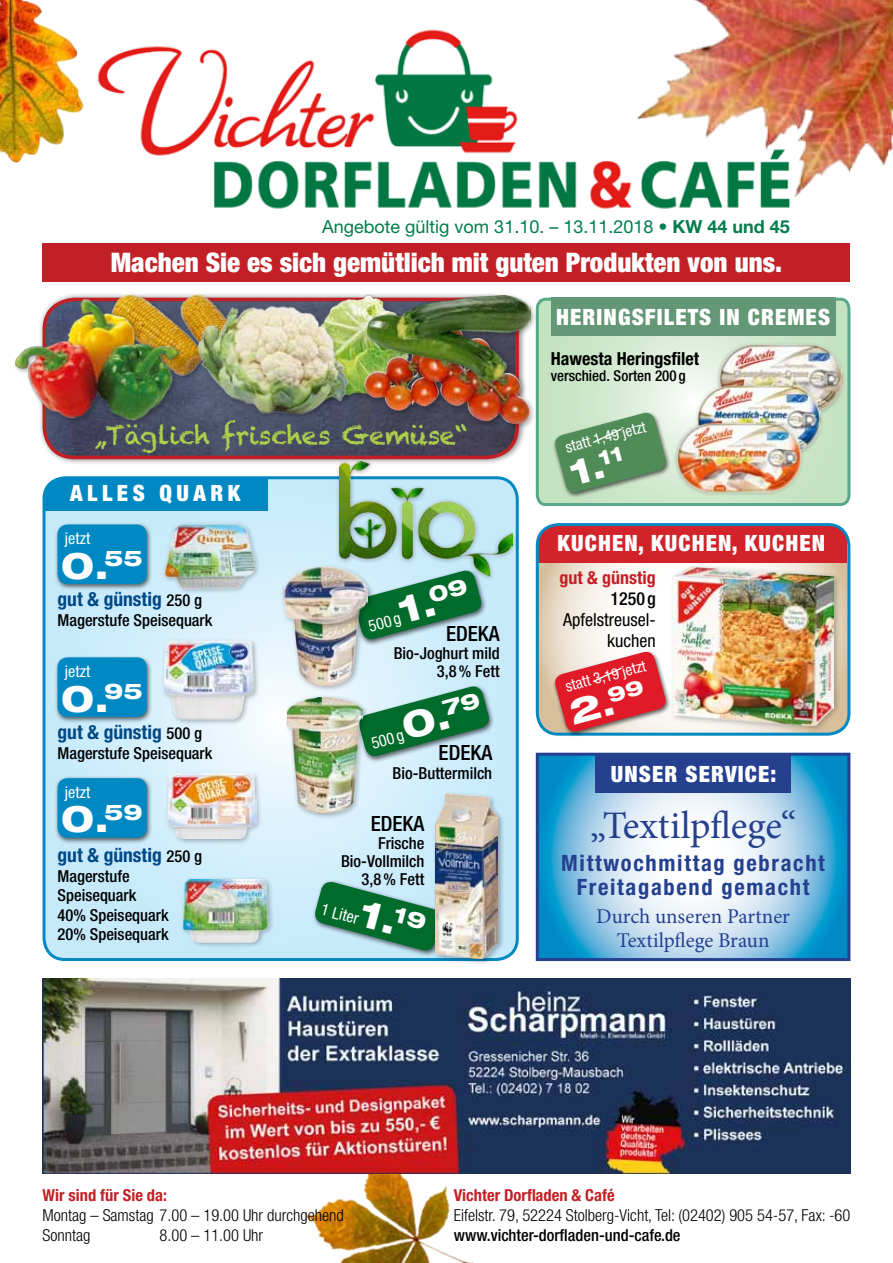
<style>
.page{position:relative;width:893px;height:1263px;background:#fff}
.page>*{position:absolute;margin:0;border:0;box-sizing:border-box;transform-origin:0 0}
.t1{font:39px "Minion Pro";color:#25408f}
.t2{font:800 expanded 37.8px "Helvetica Neue LT Std";color:#fff}
.t3{font:800 expanded 37.2px "Helvetica Neue LT Std";color:#fff}
.t4{font:800 expanded 35.4px "Helvetica Neue LT Std";color:#fff}
.t5{font:900 condensed 27px "Helvetica Neue LT Std";color:#fff}
.t6{font:25.5px "Chalkduster";letter-spacing:-.025em;color:#afd14b}
.t7{font:900 condensed 22.5px "Helvetica Neue LT Std";letter-spacing:.05em;color:#fff}
.t8{font:700 condensed 22.5px/24px "Helvetica Neue LT Std";letter-spacing:.075em;color:#25408f;text-align:center}
.t9{font:900 condensed 22.5px "Helvetica Neue LT Std";letter-spacing:.2em;color:#fff}
.t10{font:21px/24px "Minion Pro";color:#25408f;text-align:center}
.t11{font:500 condensed 21px "Helvetica Neue LT Std";color:#000}
.t12{font:700 condensed 19.5px "Helvetica Neue LT Std";color:#004987}
.t13{font:18px "Helvetica Neue LT Std";color:#037d4d}
.t14{font:condensed 18px/21px "Helvetica Neue LT Std";color:#000;text-align:right}
.t15{font:700 condensed 18px "Helvetica Neue LT Std";color:#000}
.t16{font:700 condensed 18px "Helvetica Neue LT Std";color:#c22026}
.t17{font:500 condensed 18px "Helvetica Neue LT Std";color:#000}
.t18{font:500 condensed 16.5px/19.5px "Helvetica Neue LT Std";color:#000;text-align:right}
.t19{font:300 condensed 16.5px/19.8px "Helvetica Neue LT Std";color:#000}
.t20{font:700 condensed 16.5px "Helvetica Neue LT Std";color:#c22026}
.t21{font:condensed 16.2px "Helvetica Neue LT Std";color:#fff}
.t22{font:condensed 15.45px "Helvetica Neue LT Std";color:#fff}
.t23{font:500 condensed 15px "Helvetica Neue LT Std";color:#000}
.s1{font-weight:700}
.s2{font-weight:500;font-size:16.5px;color:#000}
</style>
<div class="page">
<img style="left:304px;top:1174px;width:170px;height:89px">
<svg style="left:539px;top:533px;width:310px;height:200px"></svg>
<div style="left:537px;top:524px;width:310px;height:38px;background:#d2232a"></div>
<div style="left:536px;top:523px;width:314px;height:213px;border:3px solid #0088c3;border-radius:21px"></div>
<img style="left:98px;top:29px;width:692px;height:180px">
<div style="left:43px;top:243px;width:807px;height:39px;background:#c22026"></div>
<svg style="left:44px;top:480px;width:472px;height:479px;background:#cfedfb"></svg>
<div style="left:44px;top:478px;width:224px;height:32px;background:#0088c3"></div>
<div style="left:43px;top:476px;width:476px;height:485px;border:3px solid #0088c3;border-radius:21px"></div>
<img style="left:43px;top:978px;width:807px;height:196px">
<div style="left:38px;top:292px;width:488px;height:173px;background:#000;opacity:.49"></div>
<img style="left:44px;top:417px;width:473px;height:40px">
<div style="left:43px;top:298px;width:476px;height:161px;border:4px solid #c22026;border-radius:30px"></div>
<img style="left:107px;top:292px;width:152px;height:125px">
<div style="left:13px;top:297px;width:172px;height:129px;background:#000;opacity:.3"></div>
<img style="left:15px;top:293px;width:164px;height:129px">
<img style="left:282px;top:292px;width:83px;height:125px">
<div style="left:362px;top:321px;width:175px;height:110px;background:#000;opacity:.3"></div>
<img style="left:364px;top:323px;width:165px;height:101px">
<div style="left:365px;top:292px;width:173px;height:95px;background:#000;opacity:.3"></div>
<img style="left:367px;top:295px;width:164px;height:85px">
<div style="left:195px;top:303px;width:159px;height:119px;background:#4c536a"></div>
<img style="left:194px;top:301px;width:159px;height:119px">
<div style="left:161px;top:638px;width:99px;height:88px;background:#000;opacity:.3"></div>
<img style="left:163px;top:639px;width:93px;height:81px">
<div style="left:165px;top:771px;width:98px;height:75px;background:#000;opacity:.3"></div>
<img style="left:167px;top:774px;width:89px;height:64px">
<div style="left:54px;top:776px;width:98px;height:68px;background:#000;opacity:.6"></div>
<div style="left:58px;top:778px;width:89px;height:60px;background:#0088c3;border-radius:10px"></div>
<div style="left:54px;top:655px;width:98px;height:68px;background:#000;opacity:.6"></div>
<div style="left:58px;top:657px;width:89px;height:60px;background:#0088c3;border-radius:10px"></div>
<div style="left:161px;top:521px;width:100px;height:74px;background:#000;opacity:.3"></div>
<img style="left:163px;top:520px;width:93px;height:72px">
<div style="left:54px;top:522px;width:98px;height:68px;background:#000;opacity:.6"></div>
<div style="left:58px;top:524px;width:89px;height:60px;background:#0088c3;border-radius:10px"></div>
<div style="left:181px;top:876px;width:94px;height:72px;background:#000;opacity:.3"></div>
<img style="left:181px;top:879px;width:89px;height:63px">
<div style="left:312px;top:880px;width:135px;height:77px;background:#000;opacity:.6"></div>
<svg style="left:313px;top:880px;width:120px;height:73px;background:#529d7f"></svg>
<div style="left:356px;top:684px;width:138px;height:79px;background:#000;opacity:.6"></div>
<svg style="left:357px;top:684px;width:134px;height:74px;background:#569d7e"></svg>
<div style="left:353px;top:569px;width:134px;height:77px;background:#000;opacity:.6"></div>
<svg style="left:375px;top:582px;width:108px;height:59px;background:#40906a"></svg>
<div style="left:284px;top:695px;width:86px;height:124px;background:#000;opacity:.3"></div>
<img style="left:287px;top:697px;width:75px;height:115px">
<div style="left:279px;top:564px;width:96px;height:128px;background:#000;opacity:.3"></div>
<img style="left:282px;top:567px;width:85px;height:118px">
<div style="left:433px;top:791px;width:72px;height:175px;background:#000;opacity:.3"></div>
<img style="left:436px;top:794px;width:62px;height:165px">
<svg style="left:540px;top:757px;width:306px;height:200px"></svg>
<div style="left:536px;top:753px;width:314px;height:208px;border:3px solid #25408f"></div>
<svg style="left:534px;top:296px;width:317px;height:210px;background:#c8e3ca"></svg>
<div style="left:670px;top:563px;width:171px;height:170px;background:#000;opacity:.3"></div>
<img style="left:673px;top:567px;width:160px;height:159px">
<div style="left:552px;top:650px;width:119px;height:88px;background:#000;opacity:.6"></div>
<svg style="left:553px;top:650px;width:115px;height:83px;background:#e06266"></svg>
<div style="left:551px;top:298px;width:285px;height:38px;background:#639775"></div>
<div style="left:716px;top:341px;width:130px;height:76px;background:#000;opacity:.3"></div>
<img style="left:720px;top:340px;width:122px;height:82px">
<div style="left:694px;top:383px;width:130px;height:75px;background:#000;opacity:.3"></div>
<img style="left:698px;top:381px;width:123px;height:82px">
<div style="left:673px;top:420px;width:131px;height:77px;background:#000;opacity:.3"></div>
<img style="left:675px;top:416px;width:128px;height:90px">
<div style="left:552px;top:411px;width:119px;height:88px;background:#000;opacity:.6"></div>
<svg style="left:553px;top:411px;width:115px;height:83px;background:#7ba97e"></svg>
<div style="left:595px;top:755px;width:196px;height:38px;background:#25408f"></div>
<img style="left:622px;top:0;width:271px;height:207px">
<img style="left:0;top:0;width:84px;height:163px">
<div style="left:335px;top:458px;width:182px;height:124px;background:#000;opacity:.3"></div>
<img style="left:340px;top:461px;width:172px;height:115px">
<p class="t13" style="left:322px;top:216px;width:469px">Angebote gültig vom 31.10. – 13.11.2018 <span class="s1">• KW 44 und 45</span></p>
<h3 class="t5" style="left:111px;top:246px;width:673px">MACHEN SIE ES SICH GEMÜTLICH MIT GUTEN PRODUKTEN VON UNS.</h3>
<h3 class="t6" style="left:94px;top:420px;width:375px">„Täglich frisches Gemüse“</h3>
<h3 class="t9" style="left:70px;top:479px;width:170px">ALLES QUARK</h3>
<p class="t21" style="left:65px;top:529px;width:27px">jetzt</p>
<h3 class="t3" style="left:61px;top:541px;width:83px">0.<sup>55</sup></h3>
<p class="t12" style="left:58px;top:588px;width:146px">gut &amp; günstig <span class="s2">250 g</span></p>
<p class="t18" style="left:58px;top:610px;width:156px">Magerstufe Speisequark</p>
<p class="t21" style="left:65px;top:662px;width:27px">jetzt</p>
<h3 class="t3" style="left:61px;top:674px;width:83px">0.<sup>95</sup></h3>
<p class="t12" style="left:58px;top:720px;width:146px">gut &amp; günstig <span class="s2">500 g</span></p>
<p class="t18" style="left:58px;top:743px;width:156px">Magerstufe Speisequark</p>
<p class="t21" style="left:65px;top:782px;width:27px">jetzt</p>
<h3 class="t3" style="left:61px;top:795px;width:83px">0.<sup>59</sup></h3>
<p class="t12" style="left:58px;top:843px;width:146px">gut &amp; günstig <span class="s2">250 g</span></p>
<p class="t18" style="left:58px;top:866px;width:113px;text-align:left">Magerstufe<br>Speisequark<br>40% Speisequark<br>20% Speisequark</p>
<h2 class="t2" style="left:392px;top:588px;width:74px;rotate:-15deg">1.<sup>09</sup></h2>
<p class="t21" style="left:366px;top:617px;width:34px;rotate:-15deg">500 g</p>
<p class="t11" style="left:446px;top:620px;width:55px">EDEKA</p>
<p class="t18" style="left:394px;top:643px;width:107px;line-height:18px">Bio-Joghurt mild<br>3,8% Fett</p>
<h2 class="t2" style="left:396px;top:703px;width:83px;rotate:-15deg">0.<sup>79</sup></h2>
<p class="t21" style="left:369px;top:734px;width:34px;rotate:-15deg">500 g</p>
<p class="t11" style="left:439px;top:740px;width:55px">EDEKA</p>
<p class="t18" style="left:393px;top:763px;width:101px">Bio-Buttermilch</p>
<p class="t11" style="left:371px;top:811px;width:55px">EDEKA</p>
<p class="t18" style="left:341px;top:834px;width:85px;line-height:18px">Frische<br>Bio-Vollmilch<br>3,8% Fett</p>
<p class="t21" style="left:324px;top:900px;width:40px;rotate:15deg">1 Liter</p>
<h2 class="t2" style="left:367px;top:888px;width:68px;rotate:15deg">1.<sup>19</sup></h2>
<h3 class="t7" style="left:556px;top:303px;width:275px">HERINGSFILETS IN CREMES</h3>
<p class="t15" style="left:551px;top:347px;width:150px">Hawesta Heringsfilet</p>
<p class="t23" style="left:551px;top:367px;width:136px">verschied. Sorten 200 g</p>
<p class="t22" style="left:563px;top:439px;width:84px;rotate:-15deg">statt 1,49 jetzt</p>
<h3 class="t4" style="left:564px;top:451px;width:58px;rotate:-15deg">1.<sup>11</sup></h3>
<h3 class="t7" style="left:558px;top:529px;width:269px">KUCHEN, KUCHEN, KUCHEN</h3>
<p class="t16" style="left:560px;top:567px;width:98px">gut &amp; günstig</p>
<p class="t17" style="left:610px;top:588px;width:47px">1250 g</p>
<p class="t14" style="left:563px;top:609px;width:94px">Apfelstreusel&shy;kuchen</p>
<p class="t22" style="left:563px;top:678px;width:84px;rotate:-15deg">statt 3,19 jetzt</p>
<h3 class="t4" style="left:564px;top:690px;width:79px;rotate:-15deg">2.<sup>99</sup></h3>
<h3 class="t7" style="left:611px;top:760px;width:167px">UNSER SERVICE:</h3>
<h1 class="t1" style="left:590px;top:800px;width:208px">„Textilpflege“</h1>
<h3 class="t8" style="left:561px;top:850px;width:265px">Mittwochmittag gebracht<br>Freitagabend gemacht</h3>
<p class="t10" style="left:596px;top:904px;width:195px">Durch unseren Partner<br>Textilpflege Braun</p>
<p class="t20" style="left:43px;top:1185px;width:126px">Wir sind für Sie da:</p>
<p class="t19" style="left:43px;top:1205px;width:303px">Montag – Samstag 7.00 – 19.00 Uhr durchgehend<br>Sonntag</p>
<p class="t19" style="left:160px;top:1225px;width:105px">8.00 – 11.00 Uhr</p>
<p class="t20" style="left:454px;top:1185px;width:162px">Vichter Dorfladen &amp; Café</p>
<p class="t19" style="left:454px;top:1205px;width:398px">Eifelstr. 79, 52224 Stolberg-Vicht, Tel: (02402) 905 54-57, Fax: -60</p>
<p class="t18" style="left:454px;top:1225px;width:228px">www.vichter-dorfladen-und-cafe.de</p>
</div>
